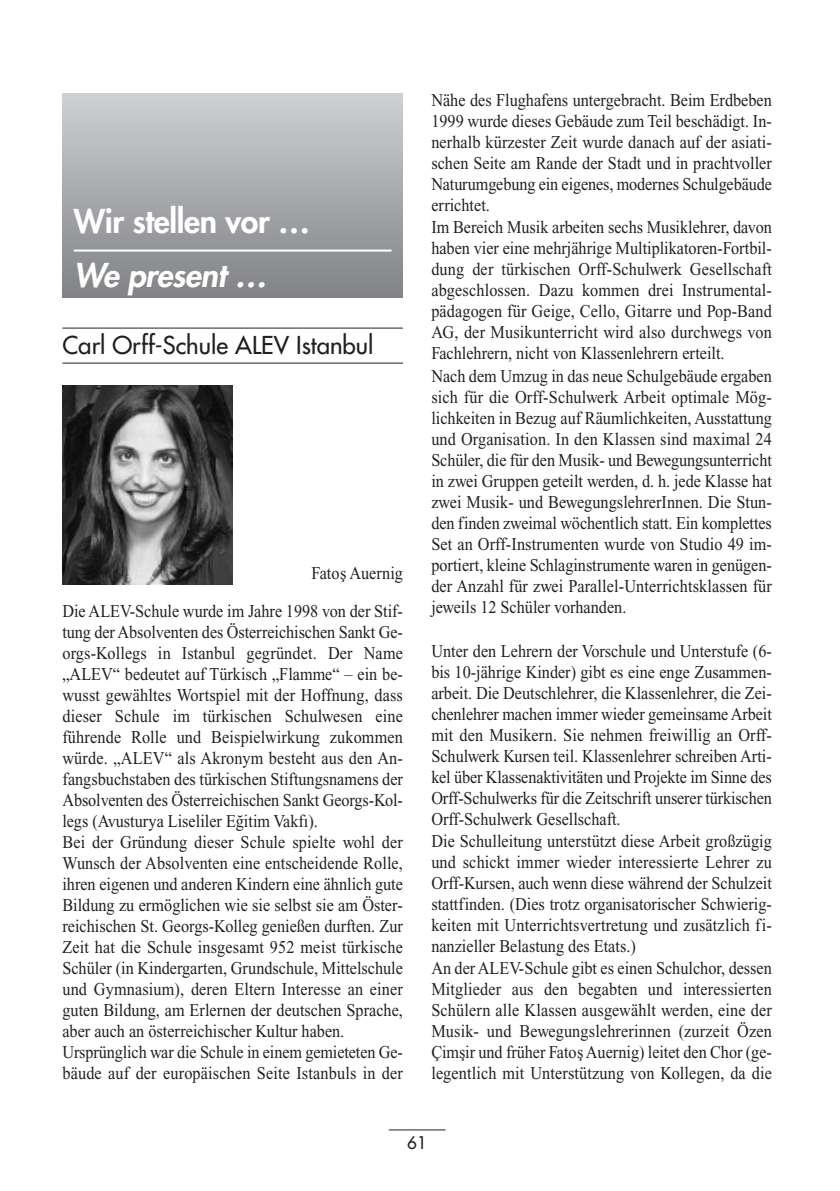
<style>
.page{position:relative;width:840px;height:1191px;background:#fff}
.page>*{position:absolute;margin:0;border:0;box-sizing:border-box;transform-origin:0 0}
.t1{font:800 32px "Futura";letter-spacing:-.01em;color:#fff}
.t2{font:italic 800 32px "Futura";letter-spacing:-.01em;color:#fff}
.t3{font:24px "Futura";color:#231f20}
.t4{font:18px/21px "Times New Roman";color:#231f20;scale:.9 1}
.t5{font:17px "Futura";color:#231f20}
</style>
<div class="page">
<hr style="left:388px;top:1129px;width:57px;height:1px;background:#231f20">
<img style="left:62px;top:386px;width:170px;height:198px">
<hr style="left:62px;top:327px;width:341px;height:1px;background:#231f20">
<hr style="left:62px;top:362px;width:341px;height:1px;background:#231f20">
<div style="left:62px;top:94px;width:341px;height:204px;background:linear-gradient(to bottom,#cfd0d3,#808286)"></div>
<hr style="left:74px;top:249px;width:317px;height:2px;background:#fff">
<h1 class="t1" style="left:74px;top:206px;width:238px">Wir stellen vor …</h1>
<h1 class="t2" style="left:74px;top:260px;width:194px">We present …</h1>
<h2 class="t3" style="left:62px;top:333px;width:312px">Carl Orff-Schule ALEV Istanbul</h2>
<p class="t4" style="left:311px;top:564px;width:103px">Fato¸s Auernig</p>
<p class="t4" style="left:62px;top:601px;width:379px">Die ALEV-Schule wurde im Jahre 1998 von der Stif&shy;tung der Absolventen des Österreichischen Sankt Ge&shy;orgs-Kollegs in Istanbul gegründet. Der Name „ALEV“ bedeutet auf Türkisch „Flamme“ – ein be&shy;wusst gewähltes Wortspiel mit der Hoffnung, dass dieser Schule im türkischen Schulwesen eine führende Rolle und Beispielwirkung zukommen würde. „ALEV“ als Akronym besteht aus den An&shy;fangsbuchstaben des türkischen Stiftungsnamens der Absolventen des Österreichischen Sankt Georgs-Kol&shy;legs (Avusturya Liseliler E˘gitim Vakfı).<br>Bei der Gründung dieser Schule spielte wohl der Wunsch der Absolventen eine entscheidende Rolle, ihren eigenen und anderen Kindern eine ähnlich gute Bildung zu ermöglichen wie sie selbst sie am Öster&shy;reichischen St. Georgs-Kolleg genießen durften. Zur Zeit hat die Schule insgesamt 952 meist türkische Schüler (in Kindergarten, Grundschule, Mittelschule und Gymnasium), deren Eltern Interesse an einer guten Bildung, am Erlernen der deutschen Sprache, aber auch an österreichischer Kultur haben.<br>Ursprünglich war die Schule in einem gemieteten Ge&shy;bäude auf der europäischen Seite Istanbuls in der</p>
<p class="t4" style="left:431px;top:91px;width:379px">Nähe des Flughafens untergebracht. Beim Erdbeben 1999 wurde dieses Gebäude zum Teil beschädigt. In&shy;nerhalb kürzester Zeit wurde danach auf der asiati&shy;schen Seite am Rande der Stadt und in prachtvoller Naturumgebung ein eigenes, modernes Schulgebäude errichtet.<br>Im Bereich Musik arbeiten sechs Musiklehrer, davon haben vier eine mehrjährige Multiplikatoren-Fortbil&shy;dung der türkischen Orff-Schulwerk Gesellschaft abgeschlossen. Dazu kommen drei Instrumental&shy;pädagogen für Geige, Cello, Gitarre und Pop-Band AG, der Musikunterricht wird also durchwegs von Fachlehrern, nicht von Klassenlehrern erteilt.<br>Nach dem Umzug in das neue Schulgebäude ergaben sich für die Orff-Schulwerk Arbeit optimale Mög&shy;lichkeiten in Bezug auf Räumlichkeiten, Ausstattung und Organisation. In den Klassen sind maximal 24<br>Schüler, die für den Musik- und Bewegungsunterricht in zwei Gruppen geteilt werden, d. h. jede Klasse hat zwei Musik- und BewegungslehrerInnen. Die Stun&shy;den finden zweimal wöchentlich statt. Ein komplettes Set an Orff-Instrumenten wurde von Studio 49 im&shy;portiert, kleine Schlaginstrumente waren in genügen&shy;der Anzahl für zwei Parallel-Unterrichtsklassen für jeweils 12 Schüler vorhanden.</p>
<p class="t4" style="left:431px;top:642px;width:379px">Unter den Lehrern der Vorschule und Unterstufe (6- bis 10-jährige Kinder) gibt es eine enge Zusammen&shy;arbeit. Die Deutschlehrer, die Klassenlehrer, die Zei&shy;chenlehrer machen immer wieder gemeinsame Arbeit mit den Musikern. Sie nehmen freiwillig an Orff-Schulwerk Kursen teil. Klassenlehrer schreiben Arti&shy;kel über Klassenaktivitäten und Projekte im Sinne des Orff-Schulwerks für die Zeitschrift unserer türkischen Orff-Schulwerk Gesellschaft.<br>Die Schulleitung unterstützt diese Arbeit großzügig und schickt immer wieder interessierte Lehrer zu Orff-Kursen, auch wenn diese während der Schulzeit stattfinden. (Dies trotz organisatorischer Schwierig&shy;keiten mit Unterrichtsvertretung und zusätzlich fi&shy;nanzieller Belastung des Etats.)<br>An der ALEV-Schule gibt es einen Schulchor, dessen Mitglieder aus den begabten und interessierten Schülern alle Klassen ausgewählt werden, eine der Musik- und Bewegungslehrerinnen (zurzeit Özen Çim¸sir und früher Fato¸s Auernig) leitet den Chor (ge&shy;legentlich mit Unterstützung von Kollegen, da die</p>
<p class="t5" style="left:407px;top:1134px;width:21px">61</p>
</div>
